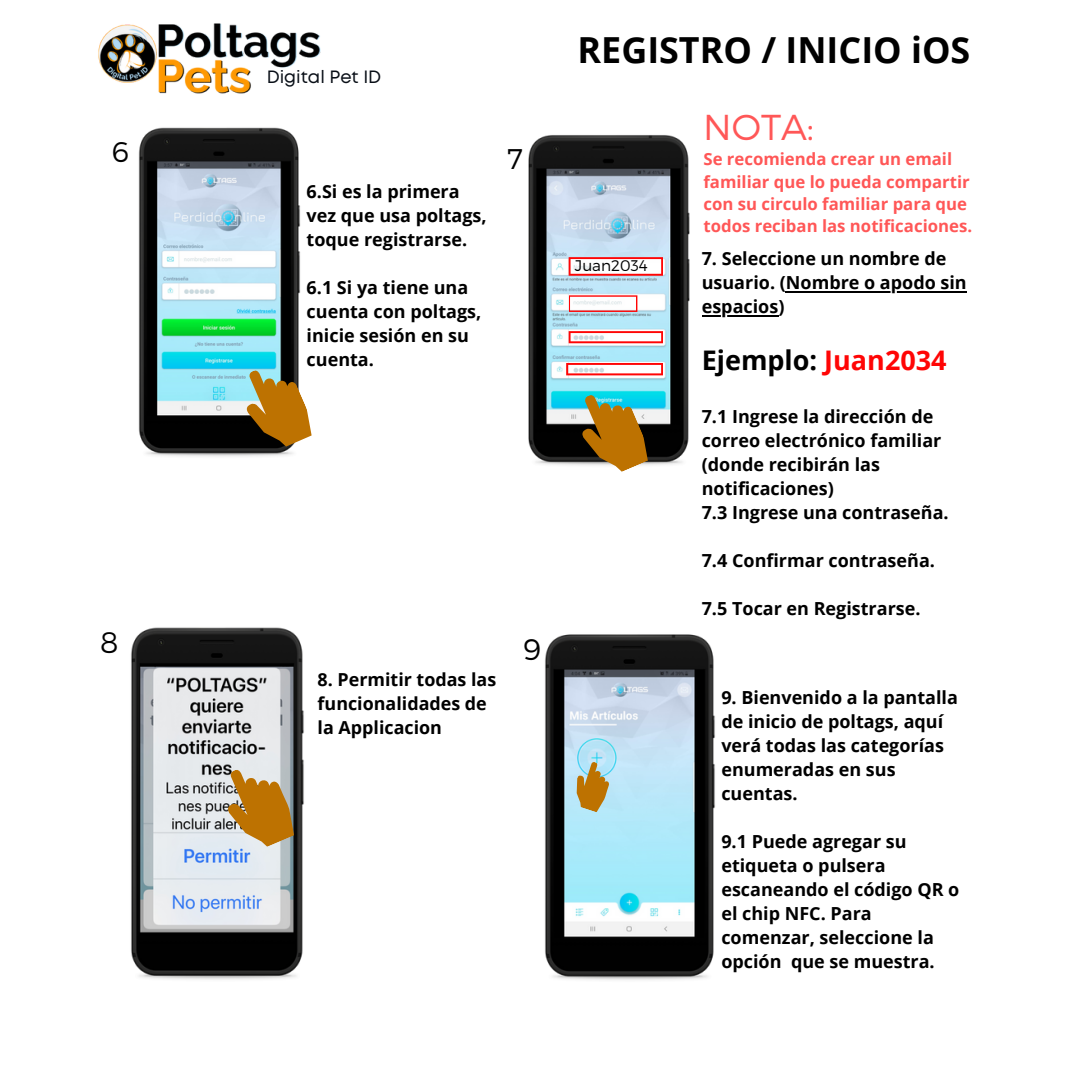
<style>
.page{position:relative;width:1080px;height:1080px;background:#fff}
.page>*{position:absolute;margin:0;border:0;box-sizing:border-box;transform-origin:0 0}
.t1{font:700 36px "Open Sans";color:#000}
.t2{font:300 36px "Montserrat";color:#ff5757}
.t3{font:300 29.7px "Montserrat";color:#000}
.t4{font:300 28.5px "Montserrat";color:#000}
.t5{font:700 27px "Open Sans";color:#000}
.t6{font:700 18px/24px "Open Sans";color:#000}
.t7{font:17.7px "Mont";color:#090f17}
.t8{font:700 16.8px/22.2px "Open Sans";color:#ff5757}
.t9{font:300 15.3px "Montserrat";color:#000}
.s1{color:#ff0505}
</style>
<div class="page">
<img style="left:528px;top:135px;width:273px;height:330px">
<img style="left:138px;top:127px;width:163px;height:330px">
<svg style="left:569px;top:257px;width:94px;height:19px"></svg>
<svg style="left:233px;top:357px;width:79px;height:98px"></svg>
<svg style="left:569px;top:382px;width:84px;height:90px;background:#87926b"></svg>
<svg style="left:569px;top:295px;width:68px;height:17px"></svg>
<svg style="left:569px;top:331px;width:94px;height:12px"></svg>
<svg style="left:566px;top:363px;width:97px;height:12px"></svg>
<img style="left:545px;top:634px;width:170px;height:346px">
<svg style="left:569px;top:758px;width:46px;height:56px;background:#b8b99a"></svg>
<img style="left:131px;top:627px;width:173px;height:353px">
<svg style="left:214px;top:756px;width:86px;height:100px;background:#b7a07b"></svg>
<hr style="left:786px;top:291px;width:181px;height:1px;background:#000">
<hr style="left:702px;top:315px;width:76px;height:1px;background:#000">
<img style="left:98px;top:23px;width:223px;height:71px">
<p class="t7" style="left:267px;top:70px;width:116px">Digital Pet ID</p>
<h4 class="t4" style="left:112px;top:133px;width:19px">6</h4>
<p class="t4" style="left:507px;top:140px;width:17px">7</p>
<h4 class="t6" style="left:307px;top:179px;width:182px">6.Si es la primera vez que usa poltags, toque registrarse.</h4>
<h4 class="t6" style="left:307px;top:275px;width:176px">6.1 Si ya tiene una cuenta con poltags, inicie sesión en su cuenta.</h4>
<p class="t3" style="left:100px;top:623px;width:20px">8</p>
<p class="t3" style="left:523px;top:630px;width:19px">9</p>
<p class="t6" style="left:318px;top:667px;width:180px">8. Permitir todas las funcionalidades de la Applicacion</p>
<p class="t1" style="left:578px;top:25px;width:394px">REGISTRO / INICIO iOS</p>
<p class="t9" style="left:575px;top:256px;width:74px">Juan2034</p>
<p class="t2" style="left:703px;top:104px;width:112px">NOTA:</p>
<p class="t8" style="left:703px;top:148px;width:270px">Se recomienda crear un email familiar que lo pueda compartir con su circulo familiar para que todos reciban las notificaciones.</p>
<p class="t6" style="left:702px;top:246px;width:267px">7. Seleccione un nombre de usuario. (Nombre o apodo sin</p>
<h4 class="t6" style="left:702px;top:294px;width:84px">espacios)</h4>
<h4 class="t5" style="left:702px;top:342px;width:246px">Ejemplo: <span class="s1">Juan2034</span></h4>
<h4 class="t6" style="left:702px;top:404px;width:233px">7.1 Ingrese la dirección de</h4>
<h4 class="t6" style="left:702px;top:428px;width:248px">correo electrónico familiar (donde recibirán las notificaciones)<br>7.3 Ingrese una contraseña.</h4>
<h4 class="t6" style="left:702px;top:548px;width:235px">7.4 Confirmar contraseña.</h4>
<h4 class="t6" style="left:702px;top:596px;width:220px">7.5 Tocar en Registrarse.</h4>
<p class="t6" style="left:721px;top:685px;width:238px">9. Bienvenido a la pantalla de inicio de poltags, aquí verá todas las categorías enumeradas en sus cuentas.</p>
<p class="t6" style="left:721px;top:829px;width:239px">9.1 Puede agregar su etiqueta o pulsera escaneando el código QR o el chip NFC. Para comenzar, seleccione la opción que se muestra.</p>
</div>
